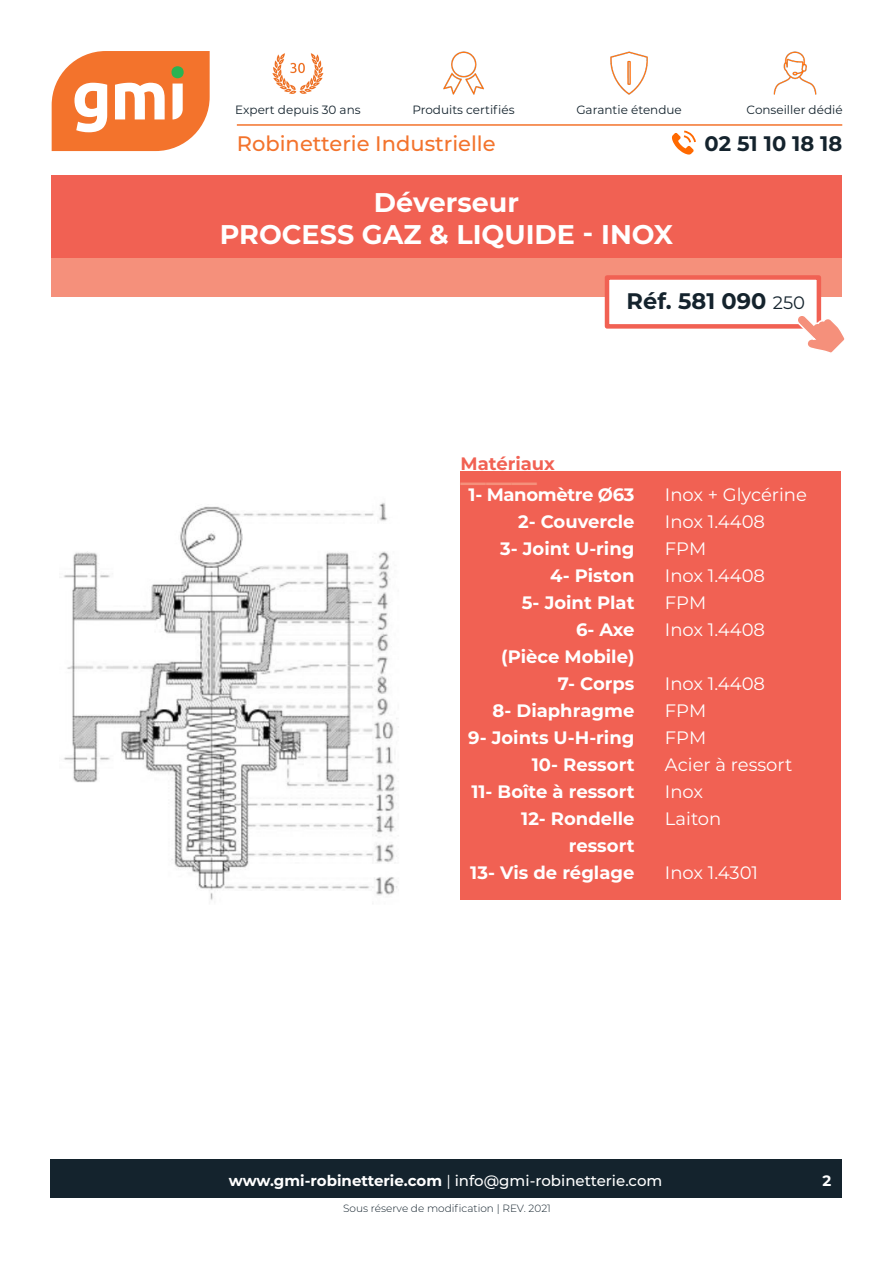
<style>
.page{position:relative;width:893px;height:1263px;background:#fff}
.page>*{position:absolute;margin:0;border:0;box-sizing:border-box;transform-origin:0 0}
.TITRE_Fiche_produit{font:700 27px "Montserrat";color:#fff}
.SOULIGNEMENT_SOUS-TI{font:700 25.5px "Montserrat";color:#f5907b}
.RÉFÉRENCE{font:700 22.5px "Montserrat";color:#14232d}
.t1{font:500 21px "Montserrat";color:#f3732c}
.t2{font:700 21px "Montserrat";color:#14232d}
.ÉLÉMENTS_MATÉRIAUX{font:700 18px/27px "Montserrat";color:#fff;text-align:right}
.TEXTE_BLANC_COMME_MA{font:18px "Montserrat";color:#fff}
.ÉLÉMENTS_MATÉRIAUX-2{font:700 18px "Montserrat";letter-spacing:-.02em;color:#fff}
.SOUS-TITRE{font:700 18px "Montserrat";color:#f16153}
.t3{font:500 15px "Montserrat";color:#fff}
.t4{font:700 15px "Montserrat";color:#fff}
.t5{font:12px "Montserrat";color:#14232d}
.NOTE_BAS_DE_PAGE{font:300 10.5px "Montserrat";color:#14232d}
.s1{font-weight:400;font-size:18px}
.s2{font-weight:700}
.s3{font-weight:400}
</style>
<div class="page">
<div style="left:52px;top:175px;width:790px;height:83px;background:#f16153"></div>
<div style="left:52px;top:258px;width:790px;height:39px;background:#f5907b"></div>
<div style="left:605px;top:275px;width:216px;height:54px;background:#fff;border:4px solid #f16153"></div>
<div style="left:50px;top:1160px;width:792px;height:38px;background:#14232d"></div>
<svg style="left:52px;top:51px;width:158px;height:100px"></svg>
<hr style="left:237px;top:124px;width:605px;height:2px;background:#f3732c">
<img style="left:443px;top:51px;width:41px;height:44px">
<img style="left:610px;top:51px;width:38px;height:44px">
<img style="left:773px;top:51px;width:44px;height:44px">
<svg style="left:672px;top:131px;width:24px;height:24px"></svg>
<svg style="left:795px;top:313px;width:50px;height:40px"></svg>
<img style="left:272px;top:53px;width:52px;height:41px">
<img style="left:64px;top:502px;width:335px;height:398px">
<div style="left:460px;top:471px;width:381px;height:428px;background:#f16153"></div>
<p class="t5" style="left:235px;top:101px;width:127px">Expert depuis 30 ans</p>
<p class="t5" style="left:412px;top:101px;width:104px">Produits certifiés</p>
<p class="t5" style="left:576px;top:101px;width:107px">Garantie étendue</p>
<p class="t5" style="left:747px;top:101px;width:98px">Conseiller dédié</p>
<p class="t1" style="left:237px;top:129px;width:260px">Robinetterie Industrielle</p>
<p class="TITRE_Fiche_produit" style="left:374px;top:183px;width:146px">Déverseur</p>
<p class="TITRE_Fiche_produit" style="left:220px;top:215px;width:455px">PROCESS GAZ &amp; LIQUIDE - INOX</p>
<p class="t2" style="left:705px;top:129px;width:139px">02 51 10 18 18</p>
<p class="SOUS-TITRE" style="left:460px;top:451px;width:96px">Matériaux</p>
<p class="SOULIGNEMENT_SOUS-TI" style="left:460px;top:464px;width:78px">――—</p>
<p class="RÉFÉRENCE" style="left:627px;top:285px;width:180px">Réf. 581 090 <span class="s1">250</span></p>
<p class="ÉLÉMENTS_MATÉRIAUX-2" style="left:469px;top:482px;width:167px">1- Manomètre Ø63</p>
<p class="ÉLÉMENTS_MATÉRIAUX" style="left:518px;top:507px;width:118px">2- Couvercle</p>
<p class="ÉLÉMENTS_MATÉRIAUX" style="left:500px;top:534px;width:136px">3- Joint U-ring</p>
<p class="ÉLÉMENTS_MATÉRIAUX" style="left:550px;top:561px;width:86px">4- Piston</p>
<p class="ÉLÉMENTS_MATÉRIAUX" style="left:522px;top:588px;width:114px">5- Joint Plat</p>
<p class="ÉLÉMENTS_MATÉRIAUX" style="left:576px;top:615px;width:60px">6- Axe</p>
<p class="ÉLÉMENTS_MATÉRIAUX" style="left:501px;top:642px;width:135px">(Pièce Mobile)</p>
<p class="ÉLÉMENTS_MATÉRIAUX" style="left:558px;top:669px;width:78px">7- Corps</p>
<p class="ÉLÉMENTS_MATÉRIAUX" style="left:493px;top:696px;width:143px">8- Diaphragme</p>
<p class="ÉLÉMENTS_MATÉRIAUX" style="left:468px;top:723px;width:168px">9- Joints U-H-ring</p>
<p class="ÉLÉMENTS_MATÉRIAUX" style="left:532px;top:750px;width:104px">10- Ressort</p>
<p class="ÉLÉMENTS_MATÉRIAUX" style="left:471px;top:777px;width:165px">11- Boîte à ressort</p>
<p class="ÉLÉMENTS_MATÉRIAUX" style="left:521px;top:804px;width:115px">12- Rondelle ressort</p>
<p class="ÉLÉMENTS_MATÉRIAUX" style="left:470px;top:858px;width:166px">13- Vis de réglage</p>
<p class="TEXTE_BLANC_COMME_MA" style="left:665px;top:482px;width:144px">Inox + Glycérine</p>
<p class="TEXTE_BLANC_COMME_MA" style="left:665px;top:509px;width:102px">Inox 1.4408</p>
<p class="TEXTE_BLANC_COMME_MA" style="left:665px;top:536px;width:43px">FPM</p>
<p class="TEXTE_BLANC_COMME_MA" style="left:665px;top:563px;width:102px">Inox 1.4408</p>
<p class="TEXTE_BLANC_COMME_MA" style="left:665px;top:590px;width:43px">FPM</p>
<p class="TEXTE_BLANC_COMME_MA" style="left:665px;top:617px;width:102px">Inox 1.4408</p>
<p class="TEXTE_BLANC_COMME_MA" style="left:665px;top:671px;width:102px">Inox 1.4408</p>
<p class="TEXTE_BLANC_COMME_MA" style="left:665px;top:698px;width:43px">FPM</p>
<p class="TEXTE_BLANC_COMME_MA" style="left:665px;top:725px;width:43px">FPM</p>
<p class="TEXTE_BLANC_COMME_MA" style="left:665px;top:752px;width:129px">Acier à ressort</p>
<p class="TEXTE_BLANC_COMME_MA" style="left:665px;top:779px;width:40px">Inox</p>
<p class="TEXTE_BLANC_COMME_MA" style="left:665px;top:806px;width:58px">Laiton</p>
<p class="TEXTE_BLANC_COMME_MA" style="left:665px;top:860px;width:95px">Inox 1.4301</p>
<p class="t3" style="left:229px;top:1170px;width:435px"><span class="s2">www.gmi-robinetterie.com</span> <span class="s3">|</span> info@gmi-robinetterie.com</p>
<p class="t4" style="left:822px;top:1170px;width:10px">2</p>
<p class="NOTE_BAS_DE_PAGE" style="left:343px;top:1201px;width:209px">Sous réserve de modification | REV. 2021</p>
</div>
